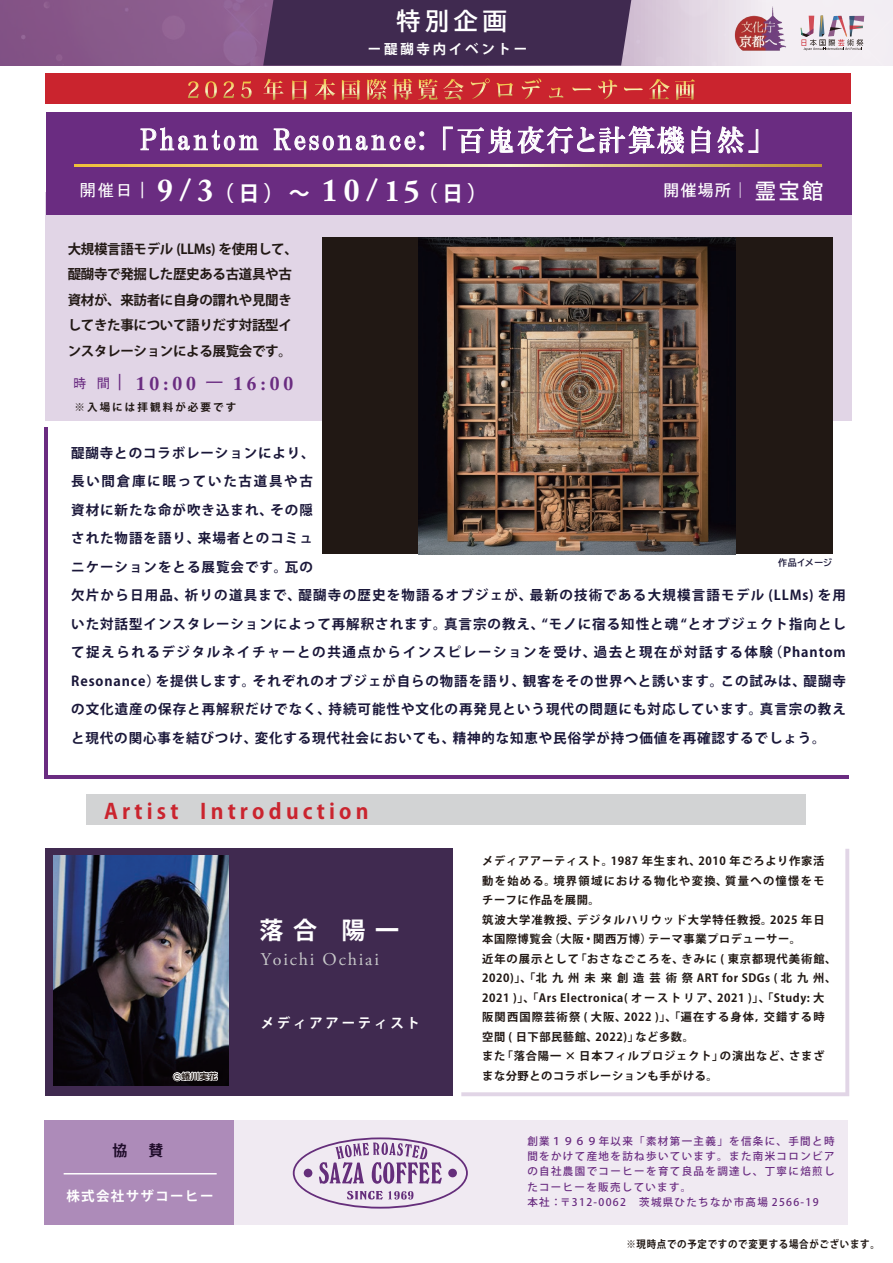
<style>
.page{position:relative;width:893px;height:1263px;background:#fff}
.page>*{position:absolute;margin:0;border:0;box-sizing:border-box;transform-origin:0 0}
.t1{font:28.5px "HGP Mincho B";letter-spacing:.1em;color:#fff;scale:.95 1}
.t2{font:24px "BIZ UDP Gothic Bold";color:#fff}
.t3{font:700 24px "Koz Go Pr 6 N";color:#fff}
.t4{font:700 21px "Koz Go Pr 6 N";color:#fff}
.t5{font:700 21px "Koz Go Pr 6 N";letter-spacing:.2em;color:#ca242e}
.t6{font:700 19.5px "Adobe Caslon Pro";letter-spacing:.2em;color:#6a2c81}
.t7{font:18px "Adobe Garamond Pro";letter-spacing:.1em;color:#c7c8c9}
.t8{font:500 15.6px "Koz Go Pr 6 N";color:#fff}
.t9{font:700 15px "Koz Go Pr 6 N";color:#1f0c2a}
.t10{font:700 13.5px/28.5px "Koz Go Pr 6 N";letter-spacing:.075em;color:#1a1739}
.t11{font:700 13.5px/25.5px "Koz Go Pr 6 N";letter-spacing:-.025em;color:#211814}
.t12{font:700 13.5px "Koz Go Pr 6 N";letter-spacing:.2em;color:#fff}
.t13{font:700 13.5px "Koz Go Pr 6 N";letter-spacing:.1em;color:#fff}
.t14{font:13.5px "MS P Gothic";color:#6a2c81}
.t15{font:700 11.25px/19.5px "Koz Go Pr 6 N";letter-spacing:.065em;color:#211814}
.t16{font:500 10.5px/15.3px "Koz Go Pr 6 N";letter-spacing:.13em;color:#6a2c81}
.t17{font:700 10.5px "Koz Go Pr 6 N";letter-spacing:.075em;color:#211814;scale:.9 1}
.t18{font:700 10.5px "Koz Go Pr 6 N";letter-spacing:.2em;color:#211814}
.t19{font:9px "BIZ UDP Gothic Bold";letter-spacing:.065em;color:#1a1739}
.t20{font:700 9px "Meiryo";color:#211814}
.s1{font-family:"Adobe Caslon Pro";font-size:31.5px}
.s2{font-family:"Adobe Garamond Pro";font-size:31.5px}
.s3{font-size:21.3px}
.s4{font-size:16.5px}
.s5{font-family:"Koz Go Pr 6 N";font-weight:400}
</style>
<div class="page">
<div style="left:87px;top:794px;width:719px;height:30px;background:#d2d3d4"></div>
<div style="left:45px;top:192px;width:807px;height:229px;background:#e1d5e6"></div>
<div style="left:47px;top:112px;width:805px;height:102px;background:#6a2c81"></div>
<svg style="left:0;top:0;width:893px;height:66px;background:#af8fb0"></svg>
<div style="left:45px;top:74px;width:806px;height:30px;background:#ca242e"></div>
<svg style="left:188px;top:81px;width:11px;height:17px"></svg>
<svg style="left:205px;top:81px;width:12px;height:17px"></svg>
<svg style="left:223px;top:81px;width:11px;height:17px"></svg>
<svg style="left:241px;top:81px;width:11px;height:17px"></svg>
<svg style="left:263px;top:79px;width:21px;height:21px"></svg>
<svg style="left:292px;top:80px;width:15px;height:20px"></svg>
<svg style="left:315px;top:79px;width:20px;height:21px"></svg>
<svg style="left:342px;top:80px;width:18px;height:20px"></svg>
<svg style="left:367px;top:79px;width:45px;height:21px"></svg>
<svg style="left:418px;top:79px;width:46px;height:21px"></svg>
<svg style="left:471px;top:78px;width:19px;height:21px"></svg>
<svg style="left:496px;top:83px;width:17px;height:14px"></svg>
<svg style="left:522px;top:78px;width:19px;height:21px"></svg>
<svg style="left:549px;top:87px;width:14px;height:11px"></svg>
<svg style="left:572px;top:87px;width:19px;height:4px"></svg>
<svg style="left:598px;top:80px;width:19px;height:19px"></svg>
<svg style="left:624px;top:87px;width:19px;height:4px"></svg>
<svg style="left:649px;top:79px;width:20px;height:20px"></svg>
<svg style="left:675px;top:79px;width:20px;height:21px"></svg>
<div style="left:263px;top:0;width:371px;height:66px;background:#402a50"></div>
<svg style="left:75px;top:164px;width:747px;height:3px;background:#e8ce7c"></svg>
<img style="left:730px;top:3px;width:62px;height:52px">
<svg style="left:801px;top:15px;width:63px;height:36px;background:#cbbcc3"></svg>
<svg style="left:141px;top:127px;width:117px;height:23px"></svg>
<svg style="left:274px;top:128px;width:150px;height:22px"></svg>
<svg style="left:443px;top:126px;width:241px;height:28px"></svg>
<svg style="left:692px;top:126px;width:19px;height:27px"></svg>
<svg style="left:718px;top:126px;width:40px;height:27px"></svg>
<div style="left:45px;top:849px;width:408px;height:247px;background:#402a50"></div>
<svg style="left:461px;top:849px;width:388px;height:247px"></svg>
<img style="left:53px;top:855px;width:176px;height:231px">
<svg style="left:172px;top:1070px;width:47px;height:12px"></svg>
<div style="left:44px;top:1120px;width:804px;height:105px;background:#f0eaf2"></div>
<div style="left:44px;top:1121px;width:190px;height:104px;background:#ad8bb9"></div>
<hr style="left:64px;top:1173px;width:153px;height:1px;background:#fff">
<svg style="left:293px;top:1137px;width:175px;height:71px"></svg>
<hr style="left:44px;top:428px;width:4px;height:351px;background:#6a2c81">
<hr style="left:44px;top:775px;width:804px;height:4px;background:#6a2c81">
<div style="left:322px;top:237px;width:510px;height:317px;background:#211814"></div>
<img style="left:419px;top:237px;width:316px;height:317px">
<h2 class="t2" style="left:396px;top:9px;width:112px">特別企画</h2>
<p class="t12" style="left:368px;top:42px;width:161px">ー醍醐寺内イベントー</p>
<h1 class="t1" style="left:140px;top:125px;width:655px">Phantom Resonance: 「百鬼夜行と計算機自然」</h1>
<h3 class="t4" style="left:80px;top:181px;width:410px"><sup>開催日｜</sup> <span class="s1">9/3</span>（日）～ <span class="s1">10/</span><span class="s2">15</span>（日）</h3>
<p class="t8" style="left:663px;top:182px;width:162px">開催場所｜ <span class="s3">霊宝館</span></p>
<p class="t11" style="left:68px;top:236px;width:232px">大規模言語モデル (LLMs) を使用して、醍醐寺で発掘した歴史ある古道具や古資材が、来訪者に自身の謂れや見聞きしてきた事について語りだす対話型インスタレーションによる展覧会です。</p>
<p class="t14" style="left:73px;top:376px;width:50px">時 間<span class="s4">　|</span></p>
<h3 class="t6" style="left:136px;top:372px;width:159px">10:00 <span class="s5">ー</span> 16:00</h3>
<p class="t18" style="left:75px;top:402px;width:163px">※入場には拝観料が必要です</p>
<p class="t10" style="left:71px;top:439px;width:776px">醍醐寺とのコラボレーションにより、<br>長い間倉庫に眠っていた古道具や古<br>資材に新たな命が吹き込まれ、その隠<br>された物語を語り、来場者とのコミュ<br>ニケーションをとる展覧会です。瓦の<br>欠片から日用品、祈りの道具まで、醍醐寺の歴史を物語るオブジェが、最新の技術である大規模言語モデル (LLMs) を用いた対話型インスタレーションによって再解釈されます。真言宗の教え、“モノに宿る知性と魂 “とオブジェクト指向として捉えられるデジタルネイチャーとの共通点からインスピレーションを受け、過去と現在が対話する体験（Phantom Resonance）を提供します。それぞれのオブジェが自らの物語を語り、観客をその世界へと誘います。この試みは、醍醐寺の文化遺産の保存と再解釈だけでなく、持続可能性や文化の再発見という現代の問題にも対応しています。真言宗の教えと現代の関心事を結びつけ、変化する現代社会においても、精神的な知恵や民俗学が持つ価値を再確認するでしょう。</p>
<p class="t19" style="left:778px;top:558px;width:56px">作品イメージ</p>
<h3 class="t5" style="left:104px;top:799px;width:266px">Artist Introduction</h3>
<h2 class="t3" style="left:259px;top:916px;width:141px">落合 陽一</h2>
<h3 class="t7" style="left:261px;top:949px;width:120px">Yoichi Ochiai</h3>
<p class="t12" style="left:261px;top:1015px;width:161px">メディアアーティスト</p>
<p class="t15" style="left:482px;top:851px;width:356px">メディアアーティスト。1987 年生まれ、2010 年ごろより作家活動を始める。境界領域における物化や変換、質量への憧憬をモチーフに作品を展開。<br>筑波大学准教授、デジタルハリウッド大学特任教授。2025 年日本国際博覧会（大阪・関西万博）テーマ事業プロデューサー。<br>近年の展示として「おさなごころを、きみに ( 東京都現代美術館、2020)」、「北九州未来創造芸術祭 ART for SDGs ( 北九州、2021 )」、「Ars Electronica( オーストリア、2021 )」、「Study: 大阪関西国際芸術祭 ( 大阪、2022 )」、「遍在する身体，交錯する時空間 ( 日下部民藝館、2022)」など多数。<br>また「落合陽一 × 日本フィルプロジェクト」の演出など、さまざ</p>
<p class="t20" style="left:173px;top:1070px;width:46px">©蜷川実花</p>
<p class="t15" style="left:482px;top:1066px;width:237px">まな分野とのコラボレーションも手がける。</p>
<p class="t9" style="left:113px;top:1142px;width:52px">協　賛</p>
<p class="t13" style="left:66px;top:1188px;width:149px">株式会社サザコーヒー</p>
<p class="t16" style="left:527px;top:1133px;width:309px">創業１９６９年以来「素材第一主義」を信条に、手間と時間をかけて産地を訪ね歩いています。また南米コロンビアの自社農園でコーヒーを育て良品を調達し、丁寧に焙煎したコーヒーを販売しています。<br>本社：〒312-0062　茨城県ひたちなか市高場 2566-19</p>
<p class="t17" style="left:626px;top:1238px;width:283px">※現時点での予定ですので変更する場合がございます。</p>
</div>
